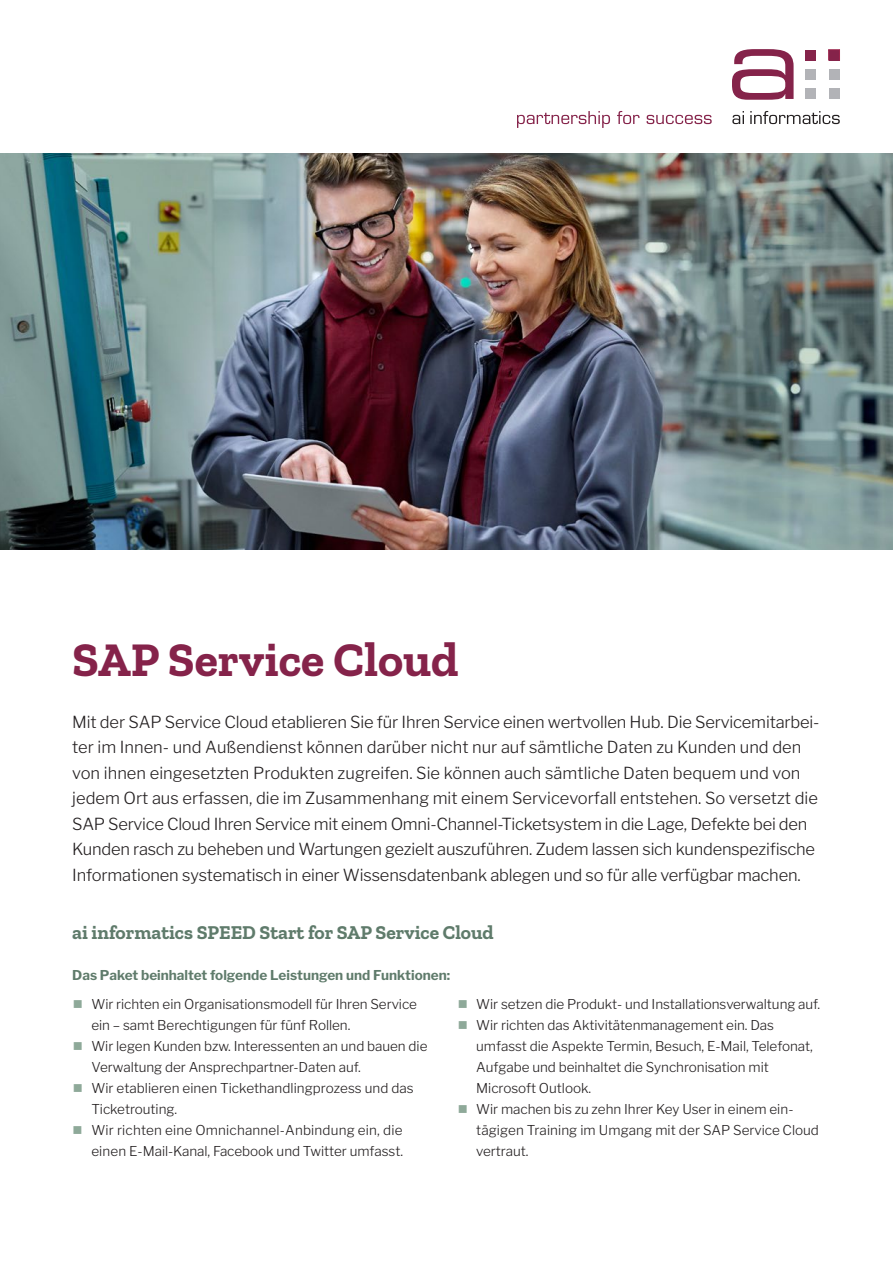
<style>
.page{position:relative;width:893px;height:1263px;background:#fff}
.page>*{position:absolute;margin:0;border:0;box-sizing:border-box;transform-origin:0 0}
.t1{font:700 48px "Zilla Slab";color:#85234a}
.t2{font:700 19.5px "Zilla Slab";color:#5f7b6b}
.t3{font:300 16.5px/25.5px "Libre Franklin";letter-spacing:-.01em;color:#231f20}
.t4{font:300 13.5px/21px "Libre Franklin";letter-spacing:-.005em;color:#231f20}
.t5{font:700 13.5px "Libre Franklin";color:#5f7b6b}
.s1{color:#8ea999}
</style>
<div class="page">
<img style="left:0;top:154px;width:893px;height:396px">
<div style="left:805px;top:88px;width:11px;height:11px;background:#b2b3b7"></div>
<div style="left:805px;top:69px;width:11px;height:11px;background:#b2b3b7"></div>
<div style="left:829px;top:88px;width:10px;height:11px;background:#b2b3b7"></div>
<div style="left:829px;top:69px;width:10px;height:11px;background:#b2b3b7"></div>
<svg style="left:732px;top:49px;width:62px;height:51px"></svg>
<div style="left:805px;top:50px;width:11px;height:11px;background:#85234a"></div>
<div style="left:829px;top:50px;width:10px;height:11px;background:#85234a"></div>
<div style="left:828px;top:50px;width:12px;height:11px;border:1px solid #9c264d"></div>
<svg style="left:517px;top:111px;width:93px;height:17px"></svg>
<svg style="left:617px;top:111px;width:22px;height:13px"></svg>
<svg style="left:647px;top:115px;width:65px;height:9px"></svg>
<svg style="left:732px;top:111px;width:12px;height:13px"></svg>
<svg style="left:750px;top:111px;width:90px;height:13px"></svg>
<h1 class="t1" style="left:72px;top:633px;width:388px">SAP Service Cloud</h1>
<p class="t3" style="left:72px;top:709px;width:749px">Mit der SAP Service Cloud etablieren Sie für Ihren Service einen wertvollen Hub. Die Servicemitarbei&shy;ter im Innen- und Außendienst können darüber nicht nur auf sämtliche Daten zu Kunden und den von ihnen eingesetzten Produkten zugreifen. Sie können auch sämtliche Daten bequem und von jedem Ort aus erfassen, die im Zusammenhang mit einem Servicevorfall entstehen. So versetzt die SAP Service Cloud Ihren Service mit einem Omni-Channel-Ticketsystem in die Lage, Defekte bei den Kunden rasch zu beheben und Wartungen gezielt auszuführen. Zudem lassen sich kundenspezifische Informationen systematisch in einer Wissensdatenbank ablegen und so für alle verfügbar machen.</p>
<h2 class="t2" style="left:72px;top:921px;width:423px">ai informatics SPEED Start for SAP Service Cloud</h2>
<p class="t5" style="left:72px;top:967px;width:379px">Das Paket beinhaltet folgende Leistungen und Funktionen:</p>
<p class="t4" style="left:91px;top:993px;width:327px;text-indent:-19px"><span class="s1">■</span> Wir richten ein Organisationsmodell für Ihren Service ein – samt Berechtigungen für fünf Rollen.</p>
<p class="t4" style="left:91px;top:1035px;width:338px;text-indent:-19px"><span class="s1">■</span> Wir legen Kunden bzw. Interessenten an und bauen die<br>Verwaltung der Ansprechpartner-Daten auf.</p>
<p class="t4" style="left:91px;top:1077px;width:324px;text-indent:-19px"><span class="s1">■</span> Wir etablieren einen Tickethandlingprozess und das<br>Ticketrouting.</p>
<p class="t4" style="left:73px;top:1119px;width:332px;text-align:right"><span class="s1">■</span> Wir richten eine Omnichannel-Anbindung ein, die einen E-Mail-Kanal, Facebook und Twitter umfasst.</p>
<p class="t4" style="left:458px;top:993px;width:364px"><span class="s1">■</span> Wir setzen die Produkt- und Installationsverwaltung auf.</p>
<p class="t4" style="left:476px;top:1014px;width:338px;text-indent:-19px"><span class="s1">■</span> Wir richten das Aktivitätenmanagement ein. Das umfasst die Aspekte Termin, Besuch, E-Mail, Telefonat, Aufgabe und beinhaltet die Synchronisation mit Microsoft Outlook.</p>
<p class="t4" style="left:476px;top:1098px;width:344px;text-indent:-19px"><span class="s1">■</span> Wir machen bis zu zehn Ihrer Key User in einem ein&shy;tägigen Training im Umgang mit der SAP Service Cloud vertraut.</p>
</div>
